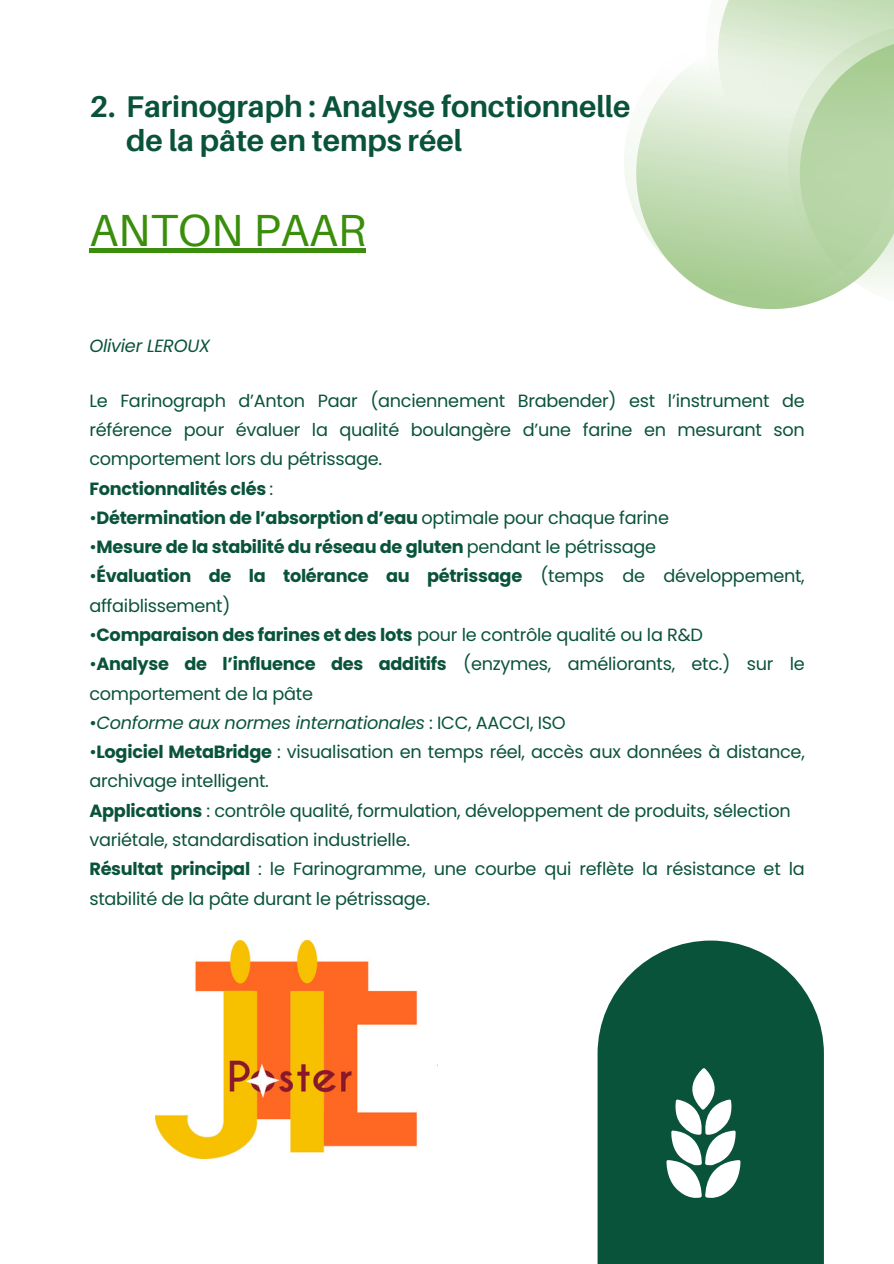
<style>
.page{position:relative;width:894px;height:1264px;background:#fff}
.page>*{position:absolute;margin:0;border:0;box-sizing:border-box;transform-origin:0 0}
.t1{font:45px "Aileron";color:#3a8e0b}
.t2{font:700 30px "Aileron";color:#0a533b}
.t3{font:17.7px/29.2px "Poppins";letter-spacing:-.015em;color:#0a533b}
.t4{font:700 17.7px "Poppins";letter-spacing:-.015em;color:#0a533b}
.t5{font:italic 17.7px "Poppins";letter-spacing:-.015em;color:#0a533b}
.s1{font-weight:700}
.s2{font-weight:400}
.s3{font-style:normal}
</style>
<div class="page">
<svg style="left:597px;top:940px;width:226px;height:323px;fill:#0a533b"></svg>
<div style="left:608px;top:951px;width:205px;height:312px;background:#0a533b"></div>
<svg style="left:624px;top:67px;width:81px;height:225px"></svg>
<svg style="left:705px;top:0;width:188px;height:309px;background:#c8dfbb"></svg>
<svg style="left:666px;top:1067px;width:74px;height:132px"></svg>
<div style="left:89px;top:248px;width:277px;height:5px;background:#3a8e0b"></div>
<img style="left:155px;top:940px;width:263px;height:218px">
<h2 class="t2" style="left:89px;top:88px;width:542px">2. Farinograph : Analyse fonctionnelle</h2>
<h2 class="t2" style="left:126px;top:122px;width:337px">de la pâte en temps réel</h2>
<h1 class="t1" style="left:89px;top:202px;width:278px">ANTON PAAR</h1>
<p class="t5" style="left:89px;top:333px;width:122px">Olivier LEROUX</p>
<p class="t3" style="left:89px;top:386px;width:716px">Le Farinograph d’Anton Paar (anciennement Brabender) est l’instrument de référence pour évaluer la qualité boulangère d’une farine en mesurant son comportement lors du pétrissage.<br><span class="s1">Fonctionnalités clés</span> :</p>
<p class="t4" style="left:89px;top:505px;width:581px"><span class="s2">•</span>Détermination de l’absorption d’eau <span class="s2">optimale pour chaque farine</span></p>
<p class="t4" style="left:89px;top:534px;width:568px"><span class="s2">•</span>Mesure de la stabilité du réseau de gluten <span class="s2">pendant le pétrissage</span></p>
<p class="t3" style="left:89px;top:561px;width:716px">•<span class="s1">Évaluation de la tolérance au pétrissage</span> (temps de développement, affaiblissement)</p>
<p class="t4" style="left:89px;top:622px;width:615px"><span class="s2">•</span>Comparaison des farines et des lots <span class="s2">pour le contrôle qualité ou la R&amp;D</span></p>
<p class="t3" style="left:89px;top:649px;width:716px">•<span class="s1">Analyse de l’influence des additifs</span> (enzymes, améliorants, etc.) sur le comportement de la pâte</p>
<p class="t5" style="left:89px;top:710px;width:478px"><span class="s3">•</span>Conforme aux normes internationales <span class="s3">: ICC, AACCI, ISO</span></p>
<p class="t3" style="left:89px;top:737px;width:716px">•<span class="s1">Logiciel MetaBridge</span> : visualisation en temps réel, accès aux données à distance, archivage intelligent.<br><span class="s1">Applications</span> : contrôle qualité, formulation, développement de produits, sélection variétale, standardisation industrielle.<br><span class="s1">Résultat principal</span> : le Farinogramme, une courbe qui reflète la résistance et la stabilité de la pâte durant le pétrissage.</p>
</div>
